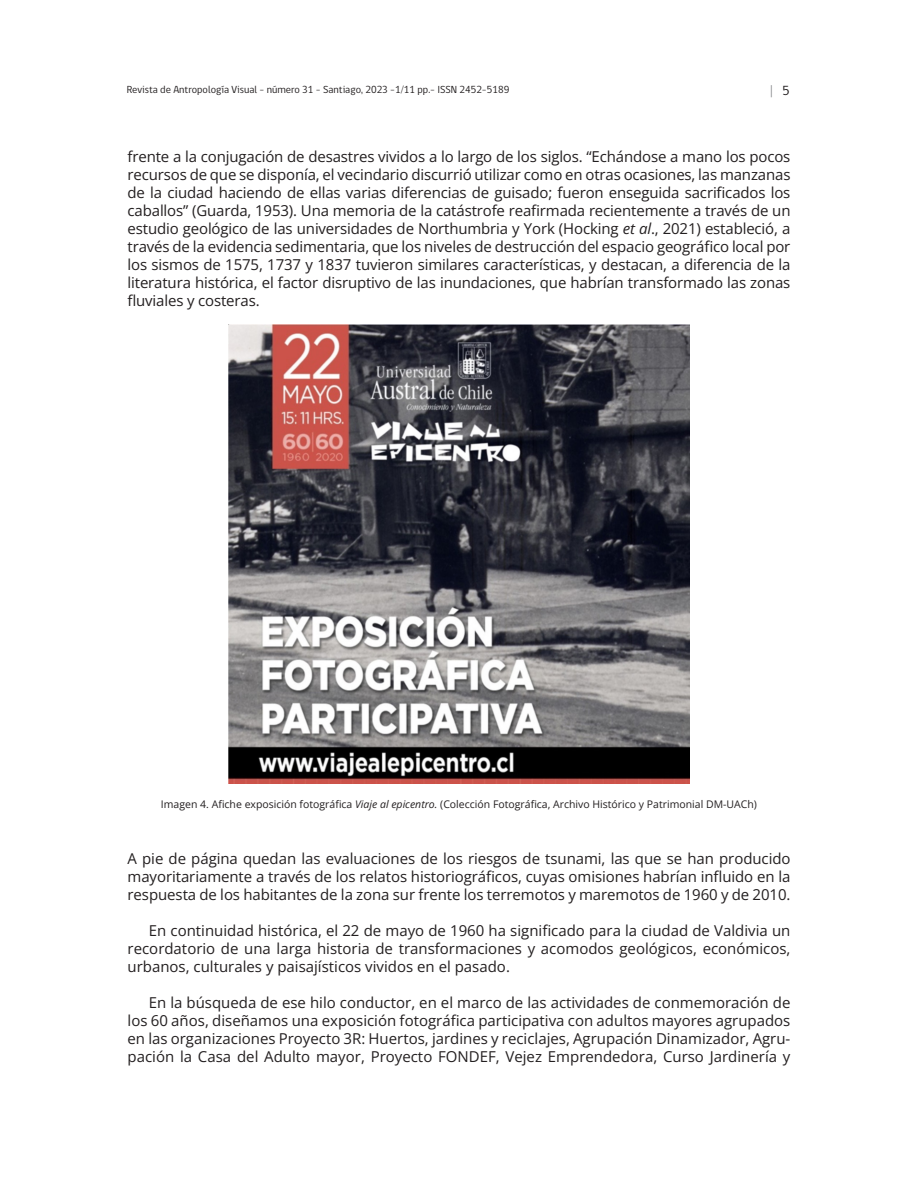
<style>
.page{position:relative;width:918px;height:1188px;background:#fff}
.page>*{position:absolute;margin:0;border:0;box-sizing:border-box;transform-origin:0 0}
.parraforav{font:15px/18px "Open Sans";color:#231f20;text-align:justify}
.t1{font:13.5px "gob CL";color:#808285}
.piesfotorav{font:10.5px "Open Sans";color:#231f20}
.t2{font:10.5px "gob CL";color:#231f20}
.s1{color:#231f20}
.s2{font-style:italic}
</style>
<div class="page">
<img style="left:229px;top:324px;width:460px;height:460px">
<p class="t2" style="left:127px;top:82px;width:384px">Revista de Antropología Visual - número 31 - Santiago, 2023 -1/11 pp.- ISSN 2452-5189</p>
<p class="t1" style="left:770px;top:82px;width:22px">| <span class="s1">5</span></p>
<p class="parraforav" style="left:128px;top:147px;width:665px">frente a la conjugación de desastres vividos a lo largo de los siglos. “Echándose a mano los pocos recursos de que se disponía, el vecindario discurrió utilizar como en otras ocasiones, las manzanas de la ciudad haciendo de ellas varias diferencias de guisado; fueron enseguida sacrificados los caballos” (Guarda, 1953). Una memoria de la catástrofe reafirmada recientemente a través de un estudio geológico de las universidades de Northumbria y York (Hocking <span class="s2">et al</span>., 2021) estableció, a través de la evidencia sedimentaria, que los niveles de destrucción del espacio geográfico local por los sismos de 1575, 1737 y 1837 tuvieron similares características, y destacan, a diferencia de la literatura histórica, el factor disruptivo de las inundaciones, que habrían transformado las zonas fluviales y costeras.</p>
<p class="piesfotorav" style="left:161px;top:797px;width:598px">Imagen 4. Afiche exposición fotográfica <span class="s2">Viaje al epicentro.</span> (Colección Fotográfica, Archivo Histórico y Patrimonial DM-UACh)</p>
<p class="parraforav" style="left:128px;top:849px;width:665px">A pie de página quedan las evaluaciones de los riesgos de tsunami, las que se han producido mayoritariamente a través de los relatos historiográficos, cuyas omisiones habrían influido en la respuesta de los habitantes de la zona sur frente los terremotos y maremotos de 1960 y de 2010.</p>
<p class="parraforav" style="left:128px;top:921px;width:664px;text-indent:21px">En continuidad histórica, el 22 de mayo de 1960 ha significado para la ciudad de Valdivia un recordatorio de una larga historia de transformaciones y acomodos geológicos, económicos, urbanos, culturales y paisajísticos vividos en el pasado.</p>
<p class="parraforav" style="left:128px;top:993px;width:664px;text-indent:21px">En la búsqueda de ese hilo conductor, en el marco de las actividades de conmemoración de los 60 años, diseñamos una exposición fotográfica participativa con adultos mayores agrupados en las organizaciones Proyecto 3R: Huertos, jardines y reciclajes, Agrupación Dinamizador, Agru&shy;pación la Casa del Adulto mayor, Proyecto FONDEF, Vejez Emprendedora, Curso Jardinería y</p>
</div>
